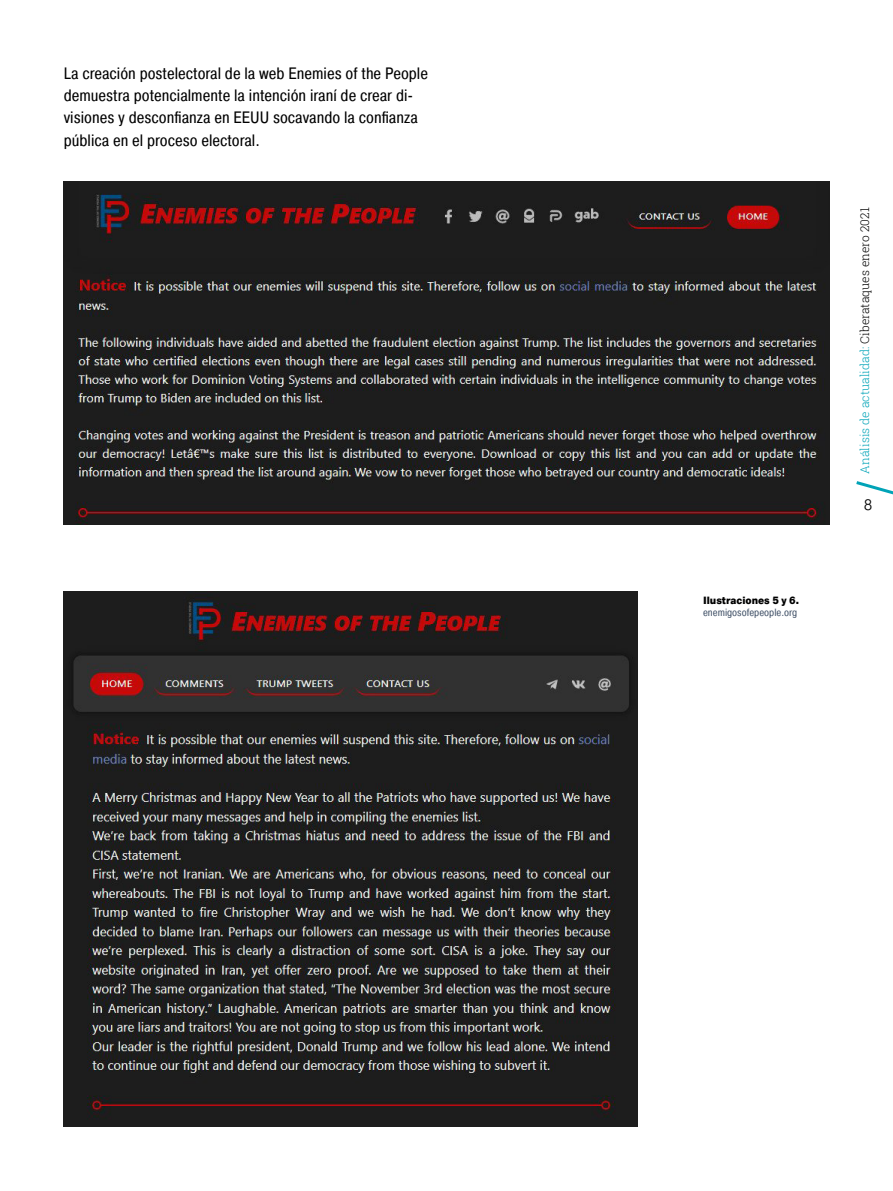
<style>
.page{position:relative;width:893px;height:1191px;background:#fff}
.page>*{position:absolute;margin:0;border:0;box-sizing:border-box;transform-origin:0 0}
.t1{font:16.5px/22.4px "Pragmatica Cond";color:#000}
.t2{font:300 15px "Pragmatica";color:#000}
.t3{font:300 12px "Roboto Slab";color:#00a3b7}
.t4{font:10.5px "Pragmatica Cond";color:#44546a}
.t5{font:900 10.5px "Pragmatica Cond";color:#000}
.s1{color:#000}
</style>
<div class="page">
<svg style="left:856px;top:481px;width:37px;height:14px"></svg>
<img style="left:64px;top:182px;width:766px;height:342px">
<img style="left:64px;top:591px;width:574px;height:536px">
<p class="t1" style="left:64px;top:62px;width:366px">La creación postelectoral de la web Enemies of the People demuestra potencialmente la intención iraní de crear di&shy;visiones y desconfianza en EEUU socavando la confianza pública en el proceso electoral.</p>
<p class="t5" style="left:703px;top:593px;width:98px">Ilustraciones 5 y 6.</p>
<p class="t4" style="left:703px;top:605px;width:96px">enemigosofepeople.org</p>
<p class="t3" style="left:857px;top:474px;width:268px;rotate:-90deg">Análisis de actualidad: <span class="s1">Ciberataques enero 2021</span></p>
<p class="t2" style="left:864px;top:495px;width:10px">8</p>
</div>
